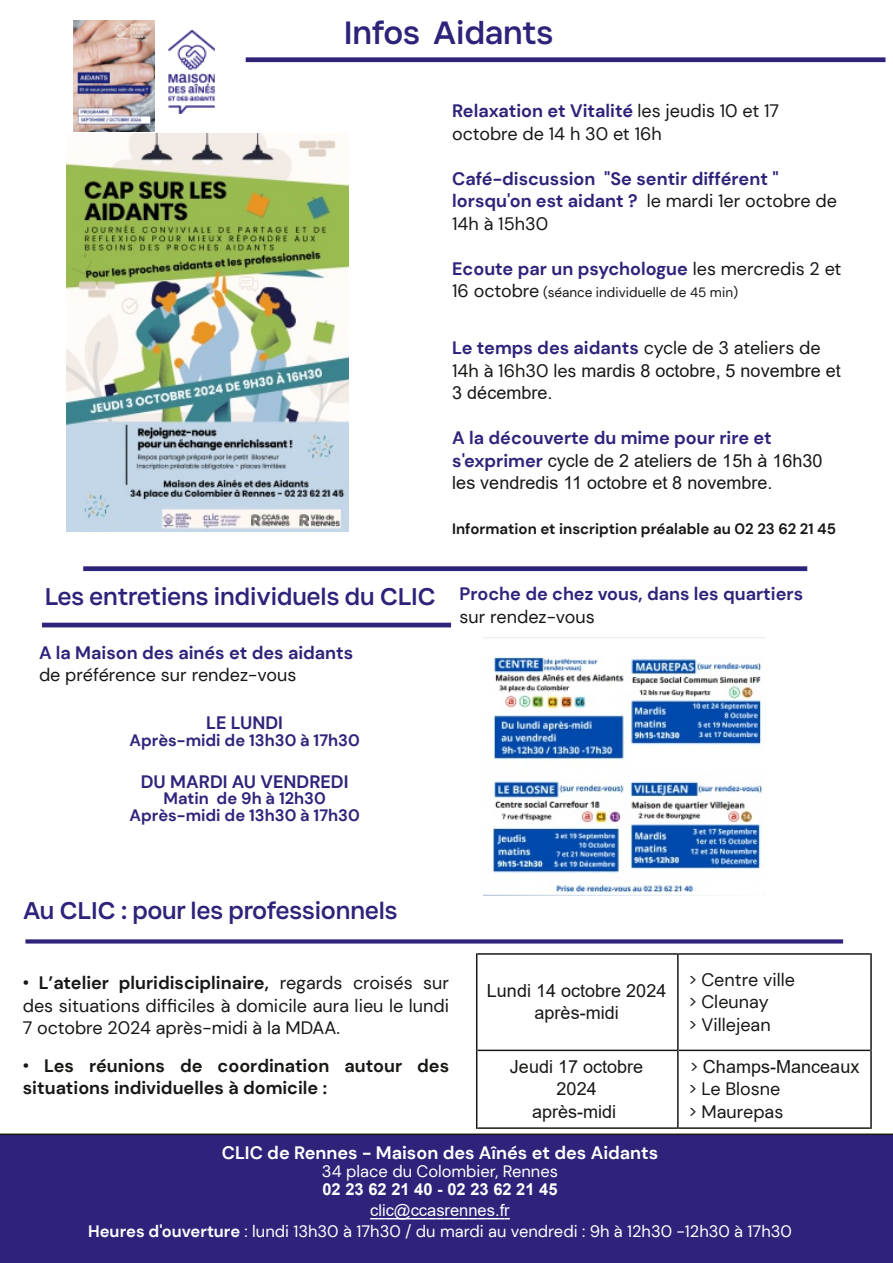
<style>
.page{position:relative;width:893px;height:1263px;background:#fff}
.page>*{position:absolute;margin:0;border:0;box-sizing:border-box;transform-origin:0 0}
.t1{font:500 30px "Condate";color:#2d237a}
.t2{font:500 22.5px "Condate";color:#2d237a}
.t3{font:18px/22.5px "DM Sans";color:#181715}
.t4{font:18px/22.5px "Arial";color:#181715;text-align:center}
.t5{font:700 18px/22.5px "DM Sans";color:#2d237a}
.t6{font:700 18px "DM Sans";color:#2e247b}
.t7{font:700 18px/22.5px "DM Sans";color:#181715}
.t8{font:700 18px "DM Sans";color:#fff}
.t9{font:16.5px "DM Sans";color:#fff}
.t10{font:700 16.5px/16.5px "DM Sans";color:#2e247b;text-align:center}
.t11{font:700 16.5px "Arial";color:#fff}
.t12{font:16.5px "Arial";color:#fff}
.t13{font:700 15px "DM Sans";color:#181715}
.t14{font:13.5px "DM Sans";color:#181715}
.s1{font-weight:700;color:#2d237a}
.s2{font-weight:400;color:#181715}
.s3{font-size:18px}
.s4{font-family:"DM Sans"}
.s5{font-family:"DM Sans";font-weight:700;color:#2e247b}
.s6{font-family:"Arial"}
.s7{font-weight:700}
.s8{font-family:"Arial";font-weight:400}
.s9{font-size:16.5px}
.s10{font-family:"DM Sans";font-size:16.5px}
</style>
<div class="page">
<div style="left:0;top:1133px;width:893px;height:130px;background:#2d237a"></div>
<svg style="left:370px;top:1218px;width:140px;height:1px"></svg>
<div style="left:25px;top:939px;width:818px;height:4px;border:2px solid #2e247b"></div>
<hr style="left:677px;top:953px;width:2px;height:97px;background:#181715">
<hr style="left:476px;top:953px;width:1px;height:97px;background:#181715">
<hr style="left:870px;top:953px;width:2px;height:97px;background:#181715">
<hr style="left:677px;top:1050px;width:2px;height:79px;background:#181715">
<hr style="left:476px;top:1050px;width:1px;height:79px;background:#181715">
<hr style="left:870px;top:1050px;width:2px;height:79px;background:#181715">
<hr style="left:477px;top:1049px;width:200px;height:2px;background:#181715">
<hr style="left:477px;top:953px;width:200px;height:2px;background:#181715">
<hr style="left:679px;top:1049px;width:191px;height:2px;background:#181715">
<hr style="left:679px;top:953px;width:191px;height:2px;background:#181715">
<hr style="left:477px;top:1127px;width:200px;height:2px;background:#181715">
<hr style="left:679px;top:1127px;width:191px;height:2px;background:#181715">
<div style="left:42px;top:623px;width:409px;height:4px;border:2px solid #2e247b"></div>
<img style="left:169px;top:31px;width:47px;height:83px">
<img style="left:484px;top:637px;width:282px;height:258px">
<img style="left:73px;top:21px;width:81px;height:110px">
<div style="left:246px;top:57px;width:639px;height:5px;border:2px solid #2e247b"></div>
<img style="left:66px;top:133px;width:282px;height:398px">
<div style="left:83px;top:566px;width:724px;height:5px;border:2px solid #2e247b"></div>
<h1 class="t1" style="left:344px;top:21px;width:211px">Infos Aidants</h1>
<p class="t3" style="left:452px;top:100px;width:328px"><span class="s1">Relaxation et Vitalité</span> les jeudis 10 et 17 octobre de 14 h 30 et 16h</p>
<p class="t5" style="left:452px;top:167px;width:386px">Café-discussion "Se sentir différent " lorsqu'on est aidant ? <span class="s2">le mardi 1er octobre de<br>14h à 15h30</span></p>
<p class="t5" style="left:452px;top:257px;width:391px">Ecoute par un psychologue <span class="s2">les mercredis 2 et</span></p>
<p class="t14" style="left:452px;top:284px;width:287px"><span class="s3">16 octobre</span> (séance individuelle de 45 min)</p>
<p class="t3" style="left:452px;top:337px;width:370px"><span class="s1">Le temps des aidants</span> cycle de 3 ateliers de</p>
<p class="t4" style="left:452px;top:359px;width:390px;text-align:left"><span class="s4">14h à 16h30 les</span> mardis 8 octobre, 5 novembre et<br>3 décembre.</p>
<p class="t6" style="left:452px;top:426px;width:321px">A la découverte du mime pour rire et</p>
<p class="t4" style="left:452px;top:449px;width:372px;text-align:left"><span class="s5">s'exprimer</span> cycle de 2 ateliers de 15h à 16h30 les vendredis 11 octobre et 8 novembre.</p>
<p class="t13" style="left:452px;top:519px;width:385px">Information et inscription préalable au 02 23 62 21 45</p>
<p class="t2" style="left:45px;top:587px;width:392px">Les entretiens individuels du CLIC</p>
<p class="t5" style="left:39px;top:641px;width:316px">A la Maison des ainés et des aidants</p>
<p class="t3" style="left:39px;top:664px;width:259px">de préférence sur rendez-vous</p>
<p class="t6" style="left:206px;top:711px;width:78px">LE LUNDI</p>
<p class="t10" style="left:130px;top:732px;width:232px">Après-midi de 13h30 à 17h30</p>
<p class="t6" style="left:141px;top:770px;width:209px">DU MARDI AU VENDREDI</p>
<p class="t10" style="left:130px;top:790px;width:232px">Matin de 9h à 12h30<br>Après-midi de 13h30 à 17h30</p>
<p class="t6" style="left:459px;top:582px;width:345px">Proche de chez vous, dans les quartiers</p>
<p class="t3" style="left:459px;top:605px;width:137px">sur rendez-vous</p>
<p class="t2" style="left:23px;top:902px;width:376px">Au CLIC : pour les professionnels</p>
<p class="t3" style="left:23px;top:972px;width:428px;text-align:justify"><span class="s6">•</span> <span class="s7">L’atelier pluridisciplinaire,</span> regards croisés sur des situations difficiles à domicile aura lieu le lundi 7 octobre 2024 après-midi à la MDAA.</p>
<p class="t7" style="left:23px;top:1054px;width:428px"><span class="s8">•</span> Les réunions de coordination autour des situations individuelles à domicile :</p>
<p class="t4" style="left:487px;top:979px;width:181px">Lundi 14 octobre 2024 après-midi</p>
<p class="t3" style="left:689px;top:968px;width:108px"><span class="s9">&gt;</span> Centre ville <span class="s9">&gt;</span> Cleunay<br><span class="s9">&gt;</span> Villejean</p>
<p class="t4" style="left:510px;top:1055px;width:135px">Jeudi 17 octobre<br>2024<br>après-midi</p>
<p class="t4" style="left:690px;top:1055px;width:171px"><span class="s10">&gt;</span> Champs-Manceaux</p>
<p class="t3" style="left:689px;top:1078px;width:96px"><span class="s9">&gt;</span> Le Blosne <span class="s9">&gt;</span> Maurepas</p>
<p class="t8" style="left:222px;top:1141px;width:438px">CLIC de Rennes - Maison des Aînés et des Aidants</p>
<p class="t9" style="left:322px;top:1161px;width:238px">34 place du Colombier, Rennes</p>
<p class="t11" style="left:322px;top:1180px;width:237px">02 23 62 21 40 - 02 23 62 21 45</p>
<p class="t12" style="left:370px;top:1201px;width:141px">clic@ccasrennes.fr</p>
<p class="t9" style="left:88px;top:1221px;width:705px"><span class="s7">Heures d'ouverture</span> : lundi 13h30 à 17h30 / du mardi au vendredi : 9h à 12h30 -12h30 à 17h30</p>
</div>
